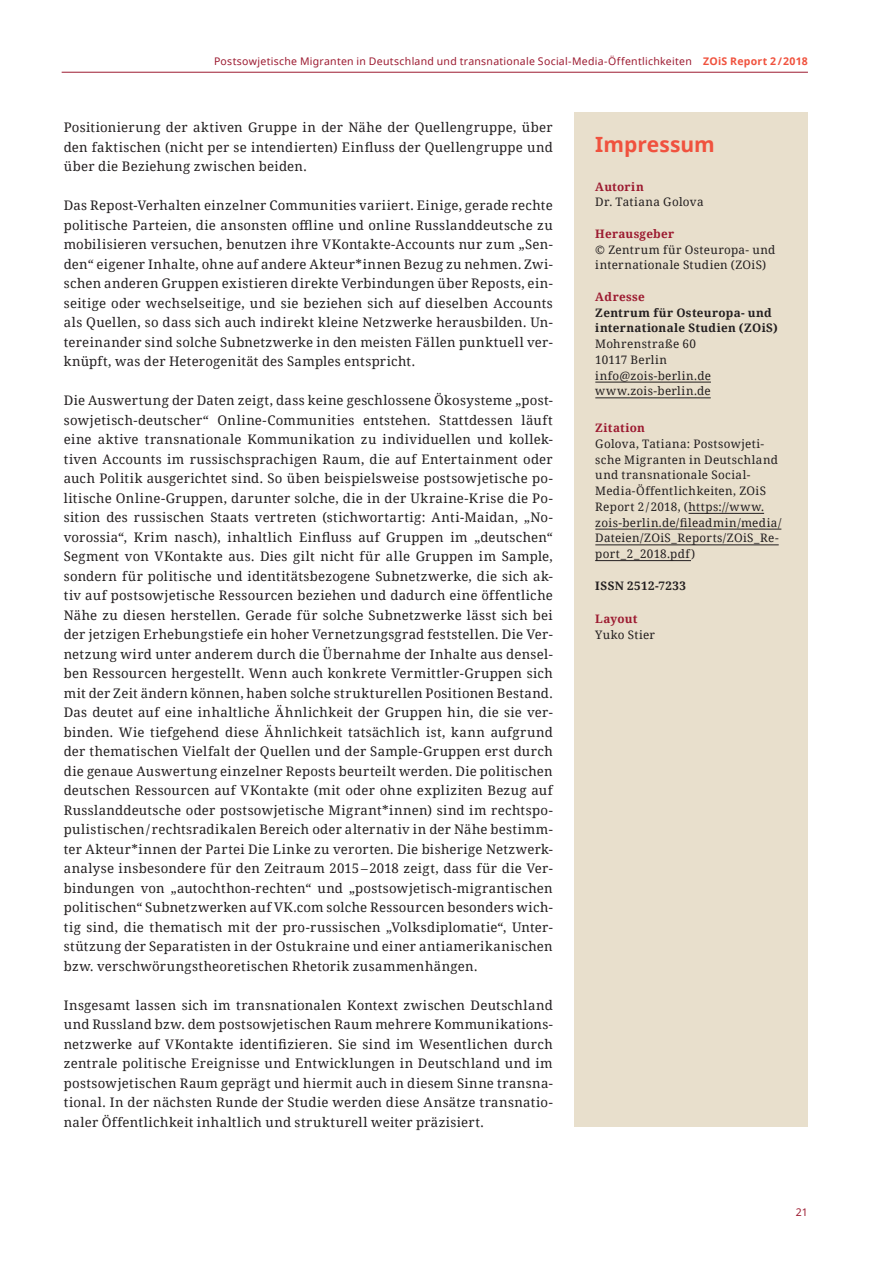
<style>
.page{position:relative;width:893px;height:1263px;background:#fff}
.page>*{position:absolute;margin:0;border:0;box-sizing:border-box;transform-origin:0 0}
.Headline_1{font:700 21px "Noto Sans";color:#f0523e}
.Fließtext{font:13.2px/19.5px "Noto Serif";letter-spacing:.02em;color:#231f20;text-align:justify}
.Fließtext-2{font:11.7px/15.8px "Noto Serif";letter-spacing:.03em;color:#231f20}
.Fließtext-3{font:700 11.7px/15.8px "Noto Serif";letter-spacing:.03em;color:#231f20}
.Fließtext-4{font:700 11.7px "Noto Serif";letter-spacing:.025em;color:#9c1a30}
.t1{font:10.5px "Noto Sans";letter-spacing:.025em;color:#9c1a30}
.s1{font-weight:700;color:#f0523e}
</style>
<div class="page">
<hr style="left:62px;top:72px;width:746px;height:1px;background:#9c1a30">
<div style="left:574px;top:113px;width:234px;height:1014px;background:#e8dfcc"></div>
<hr style="left:595px;top:382px;width:116px;height:1px;background:#231f20">
<hr style="left:595px;top:398px;width:116px;height:1px;background:#231f20">
<hr style="left:688px;top:513px;width:76px;height:1px;background:#231f20">
<hr style="left:595px;top:529px;width:186px;height:1px;background:#231f20">
<hr style="left:595px;top:545px;width:184px;height:1px;background:#231f20">
<hr style="left:595px;top:560px;width:96px;height:1px;background:#231f20">
<p class="t1" style="left:214px;top:54px;width:595px">Postsowjetische Migranten in Deutschland und transnationale Social-Media-Öffentlichkeiten <span class="s1">ZOiS Report 2 /2018</span></p>
<p class="Fließtext" style="left:64px;top:117px;width:491px">Positionierung der aktiven Gruppe in der Nähe der Quellengruppe, über den faktischen (nicht per se intendierten) Einfluss der Quellengruppe und über die Beziehung zwischen beiden.</p>
<p class="Fließtext" style="left:64px;top:195px;width:490px">Das Repost-Verhalten einzelner Communities variiert. Einige, gerade rechte politische Parteien, die ansonsten offline und online Russlanddeutsche zu mobilisieren versuchen, benutzen ihre VKontakte-Accounts nur zum „Sen&shy;den“ eigener Inhalte, ohne auf andere Akteur*innen Bezug zu nehmen. Zwi&shy;schen anderen Gruppen existieren direkte Verbindungen über Reposts, ein&shy;seitige oder wechselseitige, und sie beziehen sich auf dieselben Accounts als Quellen, so dass sich auch indirekt kleine Netzwerke herausbilden. Un&shy;tereinander sind solche Subnetzwerke in den meisten Fällen punktuell ver&shy;knüpft, was der Heterogenität des Samples entspricht.</p>
<p class="Fließtext" style="left:64px;top:390px;width:491px">Die Auswertung der Daten zeigt, dass keine geschlossene Ökosysteme „post&shy;sowjetisch-deutscher“ Online-Communities entstehen. Stattdessen läuft eine aktive transnationale Kommunikation zu individuellen und kollek&shy;tiven Accounts im russischsprachigen Raum, die auf Entertainment oder auch Politik ausgerichtet sind. So üben beispielsweise postsowjetische po&shy;litische Online-Gruppen, darunter solche, die in der Ukraine-Krise die Po&shy;sition des russischen Staats vertreten (stichwortartig: Anti-Maidan, „No&shy;vorossia“, Krim nasch), inhaltlich Einfluss auf Gruppen im „deutschen“ Segment von VKontakte aus. Dies gilt nicht für alle Gruppen im Sample, sondern für politische und identitätsbezogene Subnetzwerke, die sich ak&shy;tiv auf postsowjetische Ressourcen beziehen und dadurch eine öffentliche Nähe zu diesen herstellen. Gerade für solche Subnetzwerke lässt sich bei der jetzigen Erhebungstiefe ein hoher Vernetzungsgrad feststellen. Die Ver&shy;netzung wird unter anderem durch die Übernahme der Inhalte aus densel&shy;ben Ressourcen hergestellt. Wenn auch konkrete Vermittler-Gruppen sich mit der Zeit ändern können, haben solche strukturellen Positionen Bestand.<br>Das deutet auf eine inhaltliche Ähnlichkeit der Gruppen hin, die sie ver&shy;binden. Wie tiefgehend diese Ähnlichkeit tatsächlich ist, kann aufgrund der thematischen Vielfalt der Quellen und der Sample-Gruppen erst durch die genaue Auswertung einzelner Reposts beurteilt werden. Die politischen deutschen Ressourcen auf VKontakte (mit oder ohne expliziten Bezug auf Russlanddeutsche oder postsowjetische Migrant*innen) sind im rechtspo&shy;pulistischen/rechtsradikalen Bereich oder alternativ in der Nähe bestimm&shy;ter Akteur*innen der Partei Die Linke zu verorten. Die bisherige Netzwerk&shy;analyse insbesondere für den Zeitraum 2015–2018 zeigt, dass für die Ver&shy;bindungen von „autochthon-rechten“ und „postsowjetisch-migrantischen politischen“ Subnetzwerken auf VK.com solche Ressourcen besonders wich&shy;tig sind, die thematisch mit der pro-russischen „Volksdiplomatie“, Unter&shy;stützung der Separatisten in der Ostukraine und einer antiamerikanischen bzw. verschwörungstheoretischen Rhetorik zusammenhängen.</p>
<p class="Fließtext" style="left:64px;top:994px;width:490px">Insgesamt lassen sich im transnationalen Kontext zwischen Deutschland und Russland bzw. dem postsowjetischen Raum mehrere Kommunikations&shy;netzwerke auf VKontakte identifizieren. Sie sind im Wesentlichen durch zentrale politische Ereignisse und Entwicklungen in Deutschland und im postsowjetischen Raum geprägt und hiermit auch in diesem Sinne transna&shy;tional. In der nächsten Runde der Studie werden diese Ansätze transnatio&shy;naler Öffentlichkeit inhaltlich und strukturell weiter präzisiert.</p>
<p class="Headline_1" style="left:595px;top:129px;width:121px">Impressum</p>
<p class="Fließtext-4" style="left:595px;top:178px;width:50px">Autorin</p>
<p class="Fließtext-2" style="left:595px;top:194px;width:110px">Dr. Tatiana Golova</p>
<p class="Fließtext-4" style="left:595px;top:225px;width:80px">Herausgeber</p>
<p class="Fließtext-2" style="left:595px;top:241px;width:181px">© Zentrum für Osteuropa- und internationale Studien (ZOiS)</p>
<p class="Fließtext-4" style="left:595px;top:288px;width:51px">Adresse</p>
<p class="Fließtext-3" style="left:595px;top:304px;width:184px">Zentrum für Osteuropa- und internationale Studien (ZOiS)</p>
<p class="Fließtext-2" style="left:595px;top:335px;width:102px">Mohrenstraße 60</p>
<p class="Fließtext-2" style="left:595px;top:351px;width:73px">10117 Berlin</p>
<p class="Fließtext-2" style="left:595px;top:367px;width:117px">info@zois-berlin.de</p>
<p class="Fließtext-2" style="left:595px;top:383px;width:117px">www.zois-berlin.de</p>
<p class="Fließtext-4" style="left:595px;top:420px;width:51px">Zitation</p>
<p class="Fließtext-2" style="left:595px;top:435px;width:188px">Golova, Tatiana: Postsowjeti&shy;sche Migranten in Deutschland und transnationale Social-<br>Media-Öffentlichkeiten, ZOiS<br>Report 2/2018, (https://www. zois-berlin.de/fileadmin/media/<br>Dateien/ZOiS_Reports/ZOiS_Re&shy;port_2_2018.pdf)</p>
<p class="Fließtext-3" style="left:595px;top:577px;width:92px">ISSN 2512-7233</p>
<p class="Fließtext-4" style="left:595px;top:611px;width:44px">Layout</p>
<p class="Fließtext-2" style="left:595px;top:626px;width:61px">Yuko Stier</p>
<p class="t1" style="left:796px;top:1205px;width:14px">21</p>
</div>
